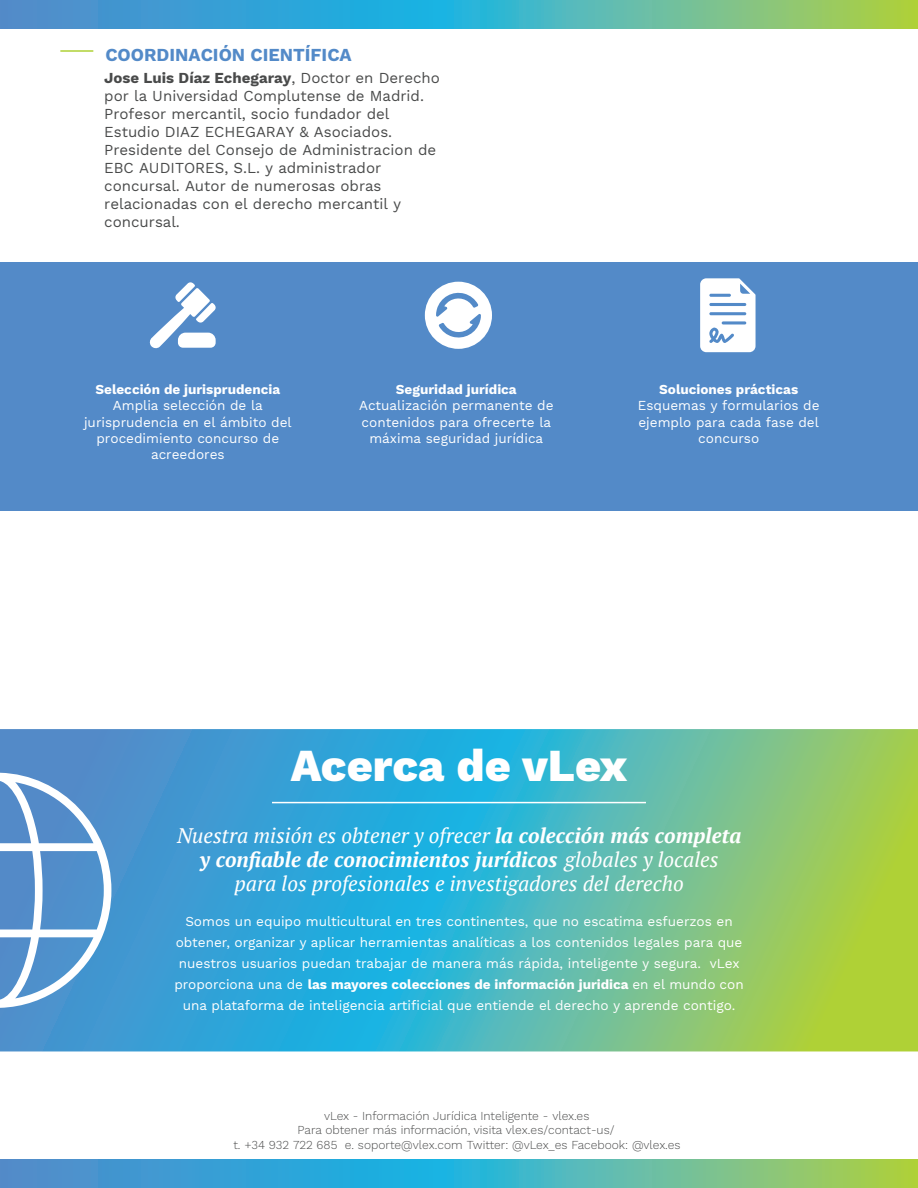
<style>
.page{position:relative;width:918px;height:1188px;background:#fff}
.page>*{position:absolute;margin:0;border:0;box-sizing:border-box;transform-origin:0 0}
.t1{font:800 45px "Work Sans";color:#fff}
.t2{font:italic 21px/24px "PT Serif";color:#fff;text-align:center}
.t3{font:700 18px "Work Sans";color:#538ac8}
.t4{font:15px/18px "Work Sans";color:#494a4a}
.t5{font:13.5px/16.2px "Work Sans";color:#fff;text-align:center}
.t6{font:700 13.5px "Work Sans";color:#fff}
.t7{font:300 12px/14.7px "Work Sans";color:#494a4a;text-align:center}
.s1{font-weight:700}
</style>
<div class="page">
<svg style="left:0;top:0;width:918px;height:28px;background:#52b0b5"></svg>
<svg style="left:0;top:1160px;width:918px;height:28px;background:#52b0b5"></svg>
<svg style="left:0;top:729px;width:918px;height:322px;background:#57b4ad"></svg>
<hr style="left:272px;top:802px;width:374px;height:1px;background:#fff">
<svg style="left:0;top:773px;width:111px;height:235px"></svg>
<div style="left:0;top:263px;width:918px;height:248px;background:#538ac8"></div>
<hr style="left:60px;top:50px;width:33px;height:2px;background:#afd136">
<svg style="left:149px;top:282px;width:67px;height:67px"></svg>
<svg style="left:425px;top:282px;width:67px;height:67px"></svg>
<svg style="left:700px;top:278px;width:56px;height:74px;background:#dde8f4"></svg>
<h3 class="t3" style="left:105px;top:44px;width:248px">COORDINACIÓN CIENTÍFICA</h3>
<p class="t4" style="left:104px;top:70px;width:337px"><span class="s1">Jose Luis Díaz Echegaray</span>, Doctor en Derecho por la Universidad Complutense de Madrid.<br>Profesor mercantil, socio fundador del Estudio DIAZ ECHEGARAY &amp; Asociados.<br>Presidente del Consejo de Administracion de EBC AUDITORES, S.L. y administrador concursal. Autor de numerosas obras relacionadas con el derecho mercantil y concursal.</p>
<p class="t6" style="left:95px;top:382px;width:186px">Selección de jurisprudencia</p>
<p class="t5" style="left:84px;top:398px;width:209px">Amplia selección de la jurisprudencia en el ámbito del procedimiento concurso de acreedores</p>
<p class="t6" style="left:396px;top:382px;width:122px">Seguridad jurídica</p>
<p class="t5" style="left:359px;top:398px;width:196px">Actualización permanente de contenidos para ofrecerte la máxima seguridad jurídica</p>
<p class="t6" style="left:659px;top:382px;width:141px">Soluciones prácticas</p>
<p class="t5" style="left:638px;top:398px;width:183px">Esquemas y formularios de ejemplo para cada fase del concurso</p>
<h1 class="t1" style="left:291px;top:740px;width:338px">Acerca de vLex</h1>
<h2 class="t2" style="left:177px;top:824px;width:566px">Nuestra misión es obtener y ofrecer <span class="s1">la colección más completa y confiable de conocimientos jurídicos</span> globales y locales para los profesionales e investigadores del derecho</h2>
<p class="t5" style="left:174px;top:912px;width:571px;line-height:21px">Somos un equipo multicultural en tres continentes, que no escatima esfuerzos en obtener, organizar y aplicar herramientas analíticas a los contenidos legales para que nuestros usuarios puedan trabajar de manera más rápida, inteligente y segura. vLex proporciona una de <span class="s1">las mayores colecciones de información juridica</span> en el mundo con una plataforma de inteligencia artificial que entiende el derecho y aprende contigo.</p>
<p class="t7" style="left:233px;top:1109px;width:449px">vLex - Información Jurídica Inteligente - vlex.es<br>Para obtener más información, visita vlex.es/contact-us/<br>t. +34 932 722 685 e. soporte@vlex.com Twitter: @vLex_es Facebook: @vlex.es</p>
</div>
